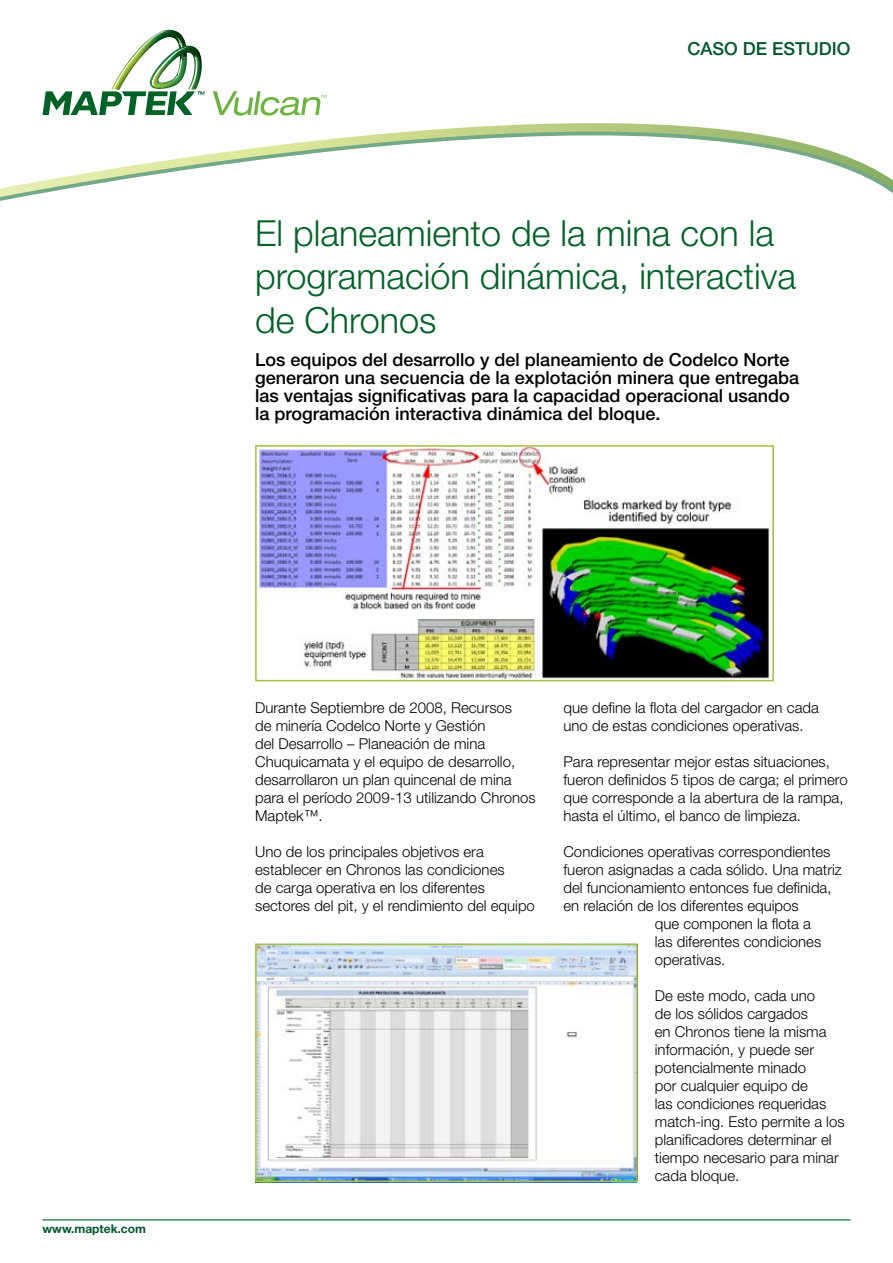
<style>
.page{position:relative;width:893px;height:1263px;background:#fff}
.page>*{position:absolute;margin:0;border:0;box-sizing:border-box;transform-origin:0 0}
.t1{font:300 36px/43.2px "Helvetica Neue LT Std";color:#006225}
.t2{font:500 18px/18px "Helvetica Neue LT Std";color:#000}
.t3{font:500 18px "Helvetica Neue LT Std";color:#00582a}
.t4{font:300 15px/18px "Helvetica Neue LT Std";color:#000}
.t5{font:700 12px "Helvetica Neue LT Std";color:#00582a}
</style>
<div class="page">
<svg style="left:0;top:91px;width:893px;height:106px"></svg>
<svg style="left:43px;top:30px;width:162px;height:85px"></svg>
<svg style="left:213px;top:91px;width:114px;height:25px"></svg>
<hr style="left:43px;top:1219px;width:807px;height:1px;background:#006225">
<img style="left:258px;top:448px;width:512px;height:230px">
<div style="left:255px;top:445px;width:519px;height:236px;border:2px solid #a2c13f"></div>
<img style="left:258px;top:946px;width:377px;height:233px">
<div style="left:255px;top:943px;width:383px;height:239px;border:2px solid #a2c13f"></div>
<p class="t3" style="left:687px;top:38px;width:165px">CASO DE ESTUDIO</p>
<h1 class="t1" style="left:255px;top:211px;width:542px">El planeamiento de la mina con la programación dinámica, interactiva de Chronos</h1>
<p class="t2" style="left:255px;top:351px;width:545px">Los equipos del desarrollo y del planeamiento de Codelco Norte generaron una secuencia de la explotación minera que entregaba las ventajas significativas para la capacidad operacional usando la programación interactiva dinámica del bloque.</p>
<p class="t5" style="left:43px;top:1221px;width:105px">www.maptek.com</p>
<p class="t4" style="left:255px;top:699px;width:282px">Durante Septiembre de 2008, Recursos<br>de minería Codelco Norte y Gestión<br>del Desarrollo – Planeación de mina Chuquicamata y el equipo de desarrollo, desarrollaron un plan quincenal de mina para el período 2009-13 utilizando Chronos Maptek™.</p>
<p class="t4" style="left:255px;top:843px;width:281px">Uno de los principales objetivos era establecer en Chronos las condiciones<br>de carga operativa en los diferentes sectores del pit, y el rendimiento del equipo</p>
<p class="t4" style="left:563px;top:699px;width:257px">que define la flota del cargador en cada uno de estas condiciones operativas.</p>
<p class="t4" style="left:563px;top:753px;width:286px">Para representar mejor estas situaciones, fueron definidos 5 tipos de carga; el primero que corresponde a la abertura de la rampa, hasta el último, el banco de limpieza.</p>
<p class="t4" style="left:563px;top:843px;width:269px">Condiciones operativas correspondientes</p>
<p class="t4" style="left:563px;top:861px;width:280px">fueron asignadas a cada sólido. Una matriz</p>
<p class="t4" style="left:563px;top:879px;width:270px">del funcionamiento entonces fue definida,</p>
<p class="t4" style="left:563px;top:897px;width:237px">en relación de los diferentes equipos</p>
<p class="t4" style="left:655px;top:915px;width:158px">que componen la flota a</p>
<p class="t4" style="left:655px;top:933px;width:168px">las diferentes condiciones</p>
<p class="t4" style="left:655px;top:951px;width:72px">operativas.</p>
<p class="t4" style="left:655px;top:987px;width:191px">De este modo, cada uno<br>de los sólidos cargados<br>en Chronos tiene la misma información, y puede ser potencialmente minado<br>por cualquier equipo de<br>las condiciones requeridas match-ing. Esto permite a los planificadores determinar el tiempo necesario para minar cada bloque.</p>
</div>
